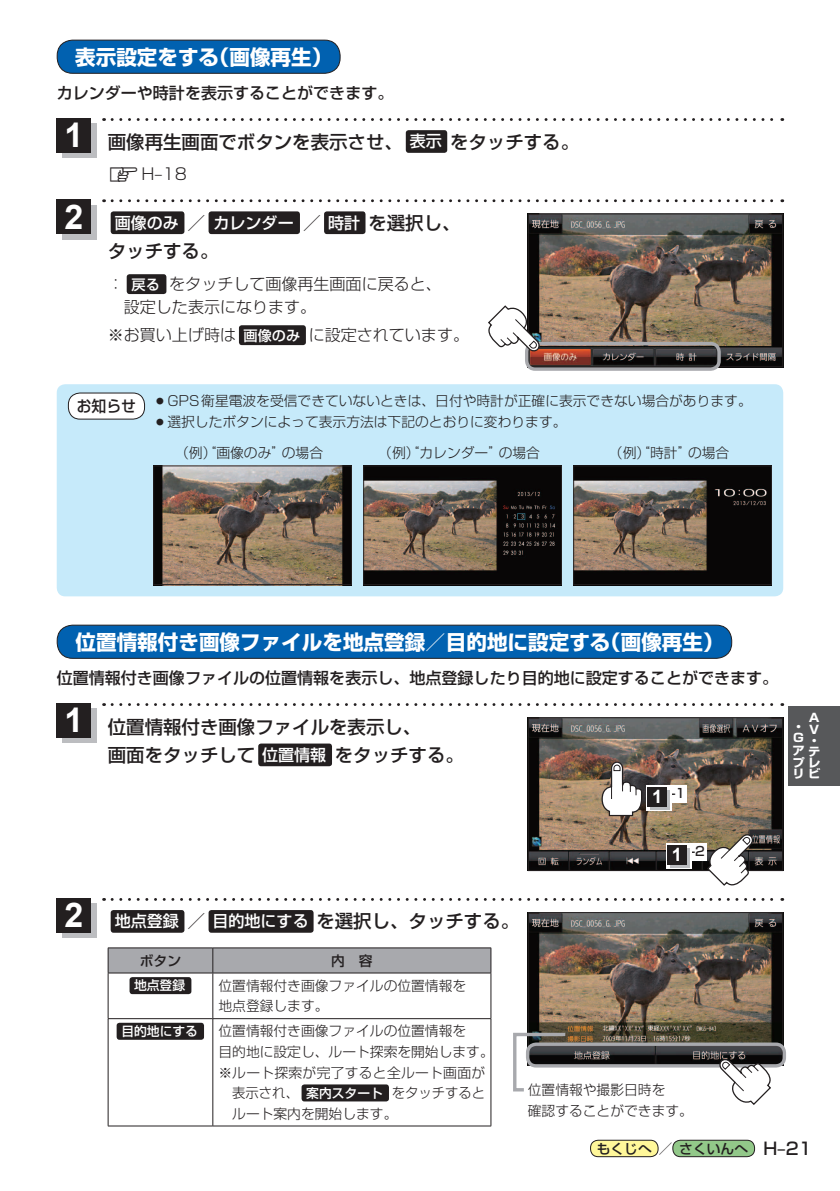
<style>
.page{position:relative;width:840px;height:1191px;background:#fff}
.page>*{position:absolute;margin:0;border:0;box-sizing:border-box;transform-origin:0 0}
.t1{font:700 34px "Arial";color:#fff}
.t2{font:700 20.6px "Shin Go Pro";color:#fff}
.t3{font:500 18.4px/28.4px "Shin Go Pro";color:#231f20}
.t4{font:500 17px "Shin Go Pro";color:#231f20}
.t5{font:500 16px "Shin Go Pro";color:#231f20}
.t6{font:300 16px/22.6px "Shin Go Pro";color:#231f20}
.t7{font:500 16px "Shin Go Pro";color:#fff}
.t8{font:500 15.6px "Shin Go Pro";color:#231f20;scale:.95 1}
.t9{font:300 13.8px/20.6px "Shin Go Pro";color:#231f20}
.t10{font:300 13.8px "Shin Go Pro";letter-spacing:.02em;color:#231f20}
.t11{font:500 13.8px "Shin Go Pro";color:#231f20}
.t12{font:500 12.8px "Shin Go Pro";color:#fff}
.t13{font:500 12.8px "Shin Go Pro";color:#231f20}
.t14{font:700 11.6px/11px "Shin Go Pro";color:#fff;scale:1.06 1}
.s1{font-size:16px;color:#fff}
.s2{font-family:"MC1";font-weight:400;font-size:14.2px}
.s3{font-size:18.4px;color:#231f20}
.s4{font-weight:500;font-size:14.2px;color:#fff}
.s5{font-family:"Arial";font-weight:700;font-size:34px;color:#fff}
.s6{font-weight:500;font-size:12.8px;color:#fff}
.s7{font-family:"Arial";font-weight:700;font-size:18.4px;color:#fff}
.s8{font-size:14.2px}
</style>
<div class="page">
<div style="left:788px;top:706px;width:51px;height:79px;background:#57585a"></div>
<div style="left:590px;top:1140px;width:67px;height:16px;background:#fff79a;border-radius:8px"></div>
<div style="left:590px;top:1140px;width:68px;height:17px;border:1px solid #231f20;border-radius:8px"></div>
<div style="left:672px;top:1140px;width:82px;height:16px;background:#92c889;border-radius:8px"></div>
<div style="left:672px;top:1140px;width:82px;height:17px;border:1px solid #231f20;border-radius:8px"></div>
<img style="left:529px;top:215px;width:251px;height:150px">
<div style="left:527px;top:213px;width:255px;height:154px;border:1px solid #231f20"></div>
<div style="left:111px;top:211px;width:73px;height:23px;background:#231f20;border-radius:3px"></div>
<div style="left:208px;top:211px;width:92px;height:23px;background:#231f20;border-radius:3px"></div>
<div style="left:324px;top:211px;width:41px;height:23px;background:#231f20;border-radius:3px"></div>
<div style="left:127px;top:274px;width:39px;height:20px;background:#231f20;border-radius:3px"></div>
<div style="left:239px;top:325px;width:67px;height:20px;background:#231f20;border-radius:3px"></div>
<svg style="left:112px;top:199px;width:670px;height:3px"></svg>
<div style="left:62px;top:205px;width:34px;height:34px;background:#bcbdc0"></div>
<div style="left:57px;top:199px;width:34px;height:34px;background:#231f20"></div>
<div style="left:524px;top:342px;width:196px;height:29px;border:3px solid #a8a9ad;border-radius:9px"></div>
<svg style="left:488px;top:304px;width:53px;height:49px"></svg>
<div style="left:57px;top:384px;width:725px;height:212px;background:#c6eafa;border-radius:9px"></div>
<div style="left:68px;top:393px;width:76px;height:26px;background:#fff;border-radius:12px"></div>
<div style="left:68px;top:393px;width:77px;height:26px;border:1px solid #231f20;border-radius:12px"></div>
<img style="left:155px;top:467px;width:194px;height:116px">
<div style="left:153px;top:465px;width:198px;height:120px;border:1px solid #231f20"></div>
<img style="left:575px;top:467px;width:194px;height:116px">
<div style="left:573px;top:465px;width:198px;height:120px;border:1px solid #231f20"></div>
<img style="left:365px;top:467px;width:194px;height:116px">
<div style="left:363px;top:465px;width:198px;height:120px;border:1px solid #231f20"></div>
<div style="left:405px;top:130px;width:42px;height:23px;background:#231f20;border-radius:3px"></div>
<svg style="left:112px;top:118px;width:670px;height:3px"></svg>
<div style="left:62px;top:124px;width:34px;height:34px;background:#bcbdc0"></div>
<div style="left:57px;top:118px;width:34px;height:34px;background:#231f20"></div>
<div style="left:57px;top:40px;width:283px;height:33px;background:#0161b0;border-radius:16px"></div>
<div style="left:57px;top:40px;width:283px;height:34px;border:1px solid #231f20;border-radius:16px"></div>
<div style="left:57px;top:625px;width:674px;height:33px;background:#0161b0;border-radius:16px"></div>
<div style="left:57px;top:625px;width:674px;height:34px;border:1px solid #231f20;border-radius:16px"></div>
<img style="left:529px;top:719px;width:251px;height:150px">
<div style="left:527px;top:717px;width:255px;height:154px;border:1px solid #231f20"></div>
<svg style="left:705px;top:832px;width:49px;height:54px"></svg>
<svg style="left:600px;top:761px;width:42px;height:56px"></svg>
<div style="left:645px;top:785px;width:41px;height:17px;background:#fff"></div>
<svg style="left:645px;top:785px;width:26px;height:26px"></svg>
<svg style="left:650px;top:790px;width:19px;height:19px"></svg>
<div style="left:647px;top:787px;width:19px;height:19px;background:#231f20"></div>
<div style="left:665px;top:843px;width:41px;height:17px;background:#fff"></div>
<svg style="left:665px;top:843px;width:26px;height:26px"></svg>
<svg style="left:670px;top:848px;width:19px;height:19px"></svg>
<div style="left:666px;top:845px;width:20px;height:19px;background:#231f20"></div>
<div style="left:258px;top:743px;width:74px;height:23px;background:#231f20;border-radius:3px"></div>
<svg style="left:112px;top:703px;width:670px;height:3px"></svg>
<div style="left:62px;top:708px;width:34px;height:35px;background:#bcbdc0"></div>
<div style="left:57px;top:703px;width:34px;height:34px;background:#231f20"></div>
<img style="left:529px;top:914px;width:251px;height:149px">
<div style="left:527px;top:912px;width:255px;height:153px;border:1px solid #231f20"></div>
<div style="left:525px;top:1042px;width:260px;height:25px;border:3px solid #a8a9ad;border-radius:9px"></div>
<div style="left:111px;top:910px;width:73px;height:22px;background:#231f20;border-radius:3px"></div>
<div style="left:208px;top:910px;width:105px;height:22px;background:#231f20;border-radius:3px"></div>
<svg style="left:112px;top:898px;width:670px;height:3px"></svg>
<div style="left:62px;top:903px;width:34px;height:34px;background:#bcbdc0"></div>
<div style="left:57px;top:898px;width:34px;height:34px;background:#231f20"></div>
<hr style="left:108px;top:947px;width:105px;height:1px;background:#231f20">
<hr style="left:213px;top:947px;width:278px;height:1px;background:#231f20">
<div style="left:108px;top:948px;width:383px;height:24px;background:#a8a9ad"></div>
<hr style="left:108px;top:972px;width:105px;height:1px;background:#231f20">
<hr style="left:108px;top:973px;width:1px;height:45px;background:#231f20">
<hr style="left:213px;top:972px;width:278px;height:1px;background:#231f20">
<hr style="left:212px;top:973px;width:1px;height:45px;background:#231f20">
<hr style="left:490px;top:973px;width:1px;height:45px;background:#231f20">
<hr style="left:108px;top:1019px;width:1px;height:106px;background:#231f20">
<hr style="left:212px;top:1019px;width:1px;height:106px;background:#231f20">
<hr style="left:490px;top:1019px;width:1px;height:106px;background:#231f20">
<hr style="left:108px;top:1018px;width:105px;height:1px;background:#231f20">
<hr style="left:213px;top:1018px;width:278px;height:1px;background:#231f20">
<hr style="left:108px;top:1125px;width:105px;height:1px;background:#231f20">
<hr style="left:213px;top:1125px;width:278px;height:1px;background:#231f20">
<div style="left:129px;top:977px;width:62px;height:17px;background:#231f20;border-radius:3px"></div>
<div style="left:117px;top:1022px;width:87px;height:17px;background:#231f20;border-radius:3px"></div>
<div style="left:301px;top:1084px;width:88px;height:17px;background:#231f20;border-radius:3px"></div>
<svg style="left:513px;top:1031px;width:55px;height:61px"></svg>
<svg style="left:717px;top:1057px;width:55px;height:48px"></svg>
<h2 class="t2" style="left:75px;top:40px;width:258px">表示設定をする（画像再生）</h2>
<p class="t5" style="left:57px;top:80px;width:338px">カレンダーや時計を表示することができます。</p>
<h3 class="t3" style="left:108px;top:125px;width:472px">画像再生画面でボタンを表示させ、<span class="s1">表示</span>をタッチする。</h3>
<p class="t6" style="left:108px;top:161px;width:80px"><span class="s2">z</span>H–18</p>
<h1 class="t1" style="left:64px;top:113px;width:20px">1</h1>
<h1 class="t1" style="left:64px;top:194px;width:20px">2</h1>
<p class="t7" style="left:115px;top:209px;width:347px">画像のみ<span class="s3">／</span>カレンダー<span class="s3">／</span>時計<span class="s3">を選択し、</span></p>
<h3 class="t3" style="left:108px;top:235px;width:112px">タッチする。</h3>
<p class="t6" style="left:124px;top:271px;width:319px;text-indent:-16px">：<span class="s4">戻る</span> をタッチして画像再生画面に戻ると、設定した表示になります。</p>
<p class="t6" style="left:108px;top:322px;width:362px">※お買い上げ時は<span class="s4">画像のみ</span>に設定されています。</p>
<p class="t8" style="left:77px;top:393px;width:64px">お知らせ</p>
<p class="t9" style="left:153px;top:389px;width:599px">○GPS衛星電波を受信できていないときは、日付や時計が正確に表示できない場合があります。</p>
<p class="t9" style="left:153px;top:410px;width:414px">○選択したボタンによって表示方法は下記のとおりに変わります。</p>
<p class="t9" style="left:175px;top:440px;width:149px">（例）“画像のみ”の場合</p>
<p class="t9" style="left:378px;top:440px;width:163px">（例）“カレンダー”の場合</p>
<p class="t9" style="left:608px;top:440px;width:122px">（例）“時計”の場合</p>
<h2 class="t2" style="left:75px;top:625px;width:649px">位置情報付き画像ファイルを地点登録／目的地に設定する（画像再生）</h2>
<p class="t5" style="left:57px;top:665px;width:722px">位置情報付き画像ファイルの位置情報を表示し、地点登録したり目的地に設定することができます。</p>
<h1 class="t1" style="left:64px;top:698px;width:20px">1</h1>
<h3 class="t3" style="left:108px;top:710px;width:357px">位置情報付き画像ファイルを表示し、<br>画面をタッチして<span class="s1">位置情報</span>をタッチする。</h3>
<h3 class="t3" style="left:64px;top:905px;width:456px"><span class="s5">2</span> <span class="s1">地点登録</span>／<span class="s1">目的地にする</span>を選択し、タッチする。</h3>
<p class="t11" style="left:140px;top:949px;width:43px">ボタン</p>
<p class="t11" style="left:331px;top:949px;width:43px">内　容</p>
<p class="t12" style="left:134px;top:975px;width:53px">地点登録</p>
<p class="t9" style="left:218px;top:973px;width:249px">位置情報付き画像ファイルの位置情報を地点登録します。</p>
<p class="t12" style="left:121px;top:1020px;width:78px">目的地にする</p>
<p class="t9" style="left:218px;top:1019px;width:249px">位置情報付き画像ファイルの位置情報を</p>
<p class="t9" style="left:218px;top:1039px;width:276px">目的地に設定し、ルート探索を開始します。</p>
<p class="t10" style="left:218px;top:1061px;width:268px">※ルート探索が完了すると全ルート画面が</p>
<p class="t9" style="left:232px;top:1080px;width:254px">表示され、<span class="s6">案内スタート</span> をタッチすると</p>
<p class="t9" style="left:232px;top:1101px;width:166px">ルート案内を開始します。</p>
<p class="t13" style="left:651px;top:783px;width:35px"><span class="s7">1</span> -1</p>
<p class="t13" style="left:671px;top:841px;width:35px"><span class="s7">1</span> -2</p>
<p class="t9" style="left:527px;top:1077px;width:166px">位置情報や撮影日時を<br>確認することができます。</p>
<p class="t14" style="left:808px;top:711px;width:12px">A</p>
<p class="t14" style="left:808px;top:722px;width:11px">V</p>
<p class="t14" style="left:807px;top:733px;width:9px">・</p>
<p class="t14" style="left:792px;top:744px;width:27px">アテ</p>
<p class="t14" style="left:792px;top:756px;width:27px">プレ</p>
<p class="t14" style="left:807px;top:767px;width:13px">ビ</p>
<p class="t14" style="left:792px;top:720px;width:12px">・<br>G</p>
<p class="t14" style="left:792px;top:767px;width:11px">リ</p>
<p class="t11" style="left:596px;top:1137px;width:153px">もくじへ<span class="s8">／</span>さくいんへ</p>
<p class="t4" style="left:763px;top:1134px;width:50px">H–21</p>
</div>
